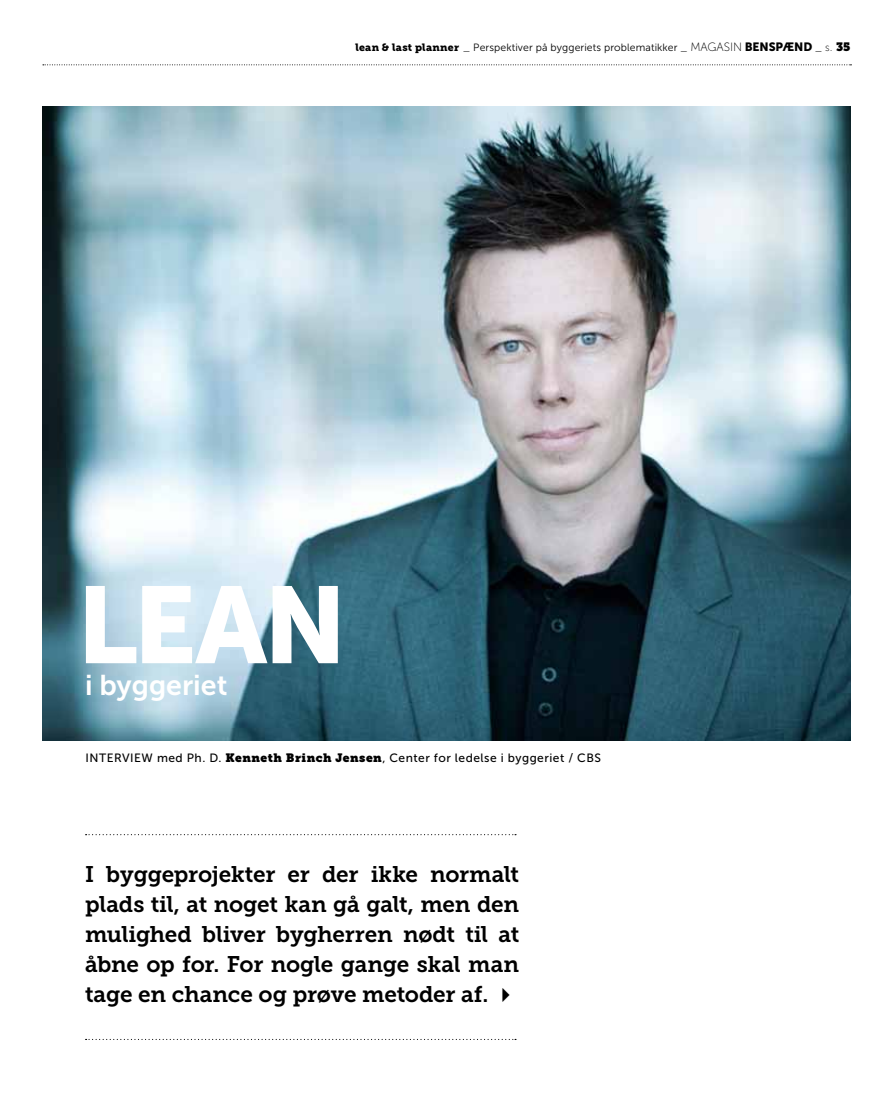
<style>
.page{position:relative;width:893px;height:1106px;background:#fff}
.page>*{position:absolute;margin:0;border:0;box-sizing:border-box;transform-origin:0 0}
.t1{font:108px "Museo Sans 900";color:#fff}
.t2{font:28.5px "Museo Sans 700";color:#fff}
.t3{font:22.5px/30px "Museo Slab 700";letter-spacing:-.01em;color:#000;text-align:justify}
.t4{font:12px "Museo Sans 500";letter-spacing:.04em;color:#000}
.t5{font:10.5px "Museo Sans 300";letter-spacing:.01em;color:#000}
.s1{font-family:"Museo Slab 900"}
.s2{font-family:"Museo Sans 100";font-size:12px}
.s3{font-family:"Museo Sans 900";font-size:12px}
.s4{font-family:"Museo Sans 100"}
.s5{font-family:"Museo Slab";font-size:12px}
.s6{font-family:"Museo Slab"}
</style>
<div class="page">
<svg style="left:43px;top:64px;width:808px;height:1px"></svg>
<img style="left:43px;top:106px;width:807px;height:634px">
<svg style="left:86px;top:834px;width:430px;height:1px"></svg>
<svg style="left:86px;top:1038px;width:430px;height:2px"></svg>
<p class="t5" style="left:355px;top:42px;width:496px"><span class="s1">lean &amp; last planner</span> <span class="s2">_</span> Perspektiver på byggeriets problematikker <span class="s2">_ MAGASIN</span> <span class="s3">BENSPÆND</span> <span class="s2">_</span> <span class="s4">s</span><span class="s2">.</span> <span class="s5">35</span></p>
<h1 class="t1" style="left:77px;top:564px;width:272px">LEAN</h1>
<p class="t2" style="left:85px;top:669px;width:144px">i byggeriet</p>
<p class="t4" style="left:86px;top:751px;width:517px">INTERVIEW med Ph. D. <span class="s6">Kenneth Brinch Jensen</span>, Center for ledelse i byggeriet / CBS</p>
<p class="t3" style="left:85px;top:859px;width:436px">I byggeprojekter er der ikke normalt plads til, at noget kan gå galt, men den mulighed bliver bygherren nødt til at åbne op for. For nogle gange skal man tage en chance og prøve metoder af.</p>
</div>
